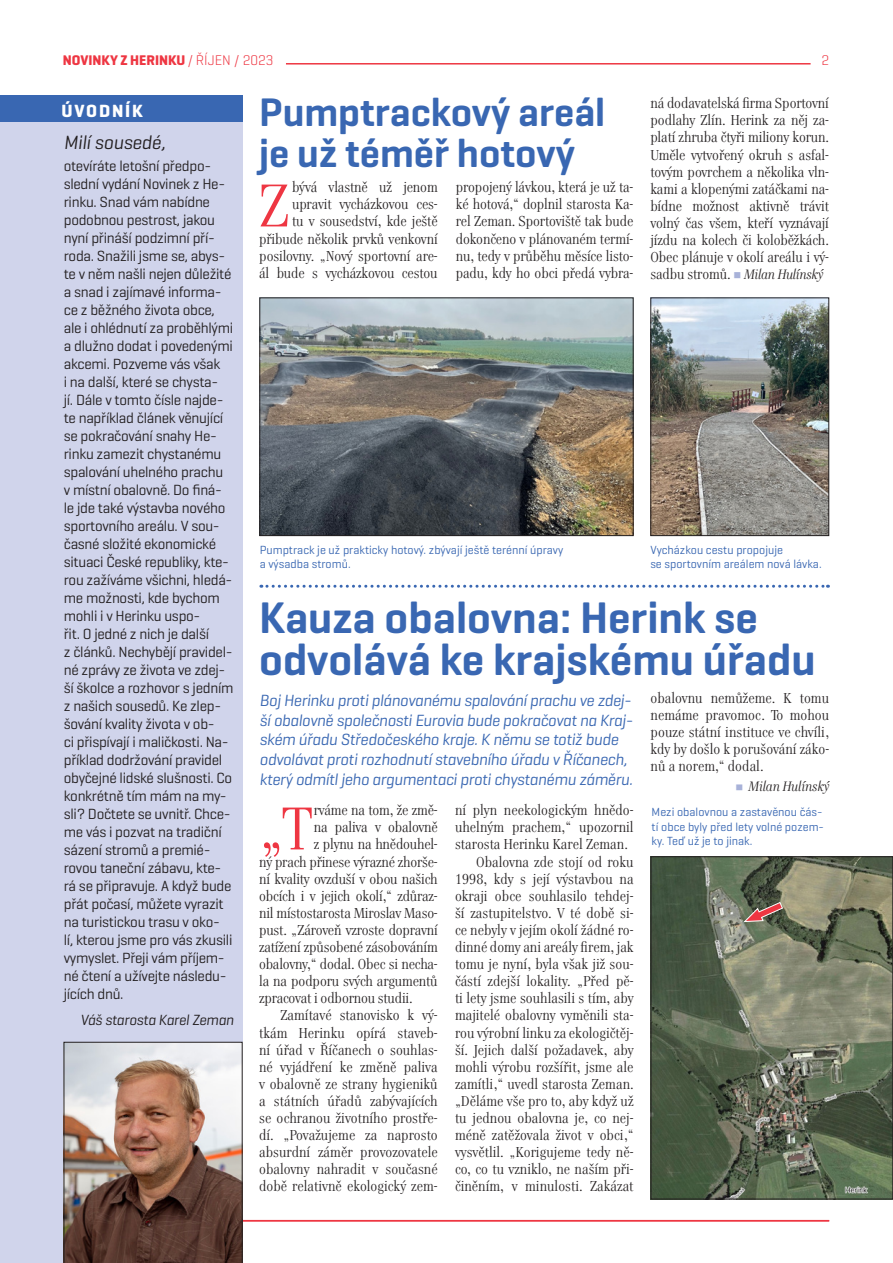
<style>
.page{position:relative;width:893px;height:1263px;background:#fff}
.page>*{position:absolute;margin:0;border:0;box-sizing:border-box;transform-origin:0 0}
.text_iniciala{font:59.85px "Genre";color:#ee3642}
.velký_titulek{font:600 45px/42px "Geogrotesque";color:#3967b2}
.velký_titulek-2{font:600 40.5px/40.5px "Geogrotesque";color:#3967b2}
.úvodník_Dyna_Grotesk{font:italic 19.5px "Geogrotesque";letter-spacing:-.01em;color:#231f20}
.názvy_kapitol_v_rámečku{font:700 18px "Geogrotesque";letter-spacing:.1em;color:#fff}
.perex{font:italic 16.5px/19.8px "Geogrotesque";letter-spacing:-.02em;color:#3967b2}
.úvodník_Dyna_Grotesk-2{font:15px/18px "Geogrotesque";letter-spacing:-.02em;color:#231f20}
.úvodník_Dyna_Grotesk-3{font:italic 15px "Geogrotesque";letter-spacing:-.02em;color:#231f20}
.text{font:14.25px/17.1px "Genre";color:#231f20;text-align:justify}
.text_iniciala-2{font:14.25px/17.1px "Genre";letter-spacing:-.015em;color:#231f20;text-align:justify}
.t1{font:700 14.25px "Geogrotesque";color:#ee3642}
.t2{font:300 14.25px "Geogrotesque";color:#ee3642}
.text_iniciala-3{font:italic 13.5px "Genre";letter-spacing:-.005em;color:#231f20}
.Popiska_foto{font:12px/14.4px "Geogrotesque";color:#3967b2}
.s1{font-weight:300}
.s2{font-style:normal;font-size:14.25px}
.s3{color:#a8b2d9}
</style>
<div class="page">
<div style="left:0;top:122px;width:242px;height:1141px;background:#d0d4eb"></div>
<div style="left:0;top:96px;width:242px;height:26px;background:#3967b2"></div>
<svg style="left:261px;top:585px;width:567px;height:3px"></svg>
<img style="left:262px;top:300px;width:369px;height:234px">
<div style="left:260px;top:298px;width:373px;height:238px;border:1px solid #231f20"></div>
<img style="left:653px;top:300px;width:174px;height:234px">
<div style="left:651px;top:298px;width:178px;height:238px;border:1px solid #231f20"></div>
<img style="left:653px;top:858px;width:238px;height:339px">
<div style="left:651px;top:856px;width:242px;height:343px;border:1px solid #231f20"></div>
<svg style="left:744px;top:902px;width:39px;height:20px"></svg>
<hr style="left:286px;top:63px;width:525px;height:2px;background:#ee3642">
<hr style="left:151px;top:1220px;width:678px;height:1px;background:#ee3642">
<img style="left:64px;top:1042px;width:178px;height:221px">
<p class="t1" style="left:63px;top:51px;width:212px">NOVINKY Z HERINKU <span class="s1">/ ŘÍJEN / 2023</span></p>
<p class="t2" style="left:821px;top:51px;width:9px">2</p>
<p class="text_iniciala-2" style="left:650px;top:96px;width:180px">ná dodavatelská firma Sportovní podlahy Zlín. Herink za něj za&shy;platí zhruba čtyři miliony korun.<br>Uměle vytvořený okruh s asfal&shy;tovým povrchem a několika vln&shy;kami a klopenými zatáčkami na&shy;bídne možnost aktivně trávit volný čas všem, kteří vyznávají jízdu na kolech či koloběžkách.<br>Obec plánuje v okolí areálu i vý-</p>
<p class="text_iniciala-3" style="left:650px;top:267px;width:174px"><span class="s2">sadbu stromů.</span> <span class="s3">■</span> Milan Hulínský</p>
<p class="názvy_kapitol_v_rámečku" style="left:61px;top:99px;width:83px">ÚVODNÍK</p>
<p class="velký_titulek-2" style="left:259px;top:92px;width:348px">Pumptrackový areál je už téměř hotový</p>
<p class="úvodník_Dyna_Grotesk" style="left:64px;top:130px;width:103px">Milí sousedé,</p>
<p class="úvodník_Dyna_Grotesk-2" style="left:64px;top:156px;width:171px">otevíráte letošní předpo&shy;slední vydání Novinek z He&shy;rinku. Snad vám nabídne podobnou pestrost, jakou nyní přináší podzimní pří&shy;roda. Snažili jsme se, abys&shy;te v něm našli nejen důležité a snad i zajímavé informa&shy;ce z běžného života obce, ale i ohlédnutí za proběhlými a dlužno dodat i povedenými akcemi. Pozveme vás však<br>i na další, které se chysta-<br>jí. Dále v tomto čísle najde&shy;te například článek věnující se pokračování snahy He&shy;rinku zamezit chystanému spalování uhelného prachu<br>v místní obalovně. Do finá&shy;le jde také výstavba nového sportovního areálu. V sou&shy;časné složité ekonomické situaci České republiky, kte&shy;rou zažíváme všichni, hledá&shy;me možnosti, kde bychom mohli i v Herinku uspo-<br>řit. O jedné z nich je další<br>z článků. Nechybějí pravidel&shy;né zprávy ze života ve zdej&shy;ší školce a rozhovor s jedním z našich sousedů. Ke zlep&shy;šování kvality života v ob-<br>ci přispívají i maličkosti. Na&shy;příklad dodržování pravidel obyčejné lidské slušnosti. Co konkrétně tím mám na my&shy;sli? Dočtete se uvnitř. Chce&shy;me vás i pozvat na tradiční sázení stromů a premié&shy;rovou taneční zábavu, kte&shy;rá se připravuje. A když bude přát počasí, můžete vyrazit na turistickou trasu v oko-<br>lí, kterou jsme pro vás zkusili vymyslet. Přeji vám příjem&shy;né čtení a užívejte následu&shy;jících dnů.</p>
<p class="úvodník_Dyna_Grotesk-3" style="left:81px;top:1011px;width:155px">Váš starosta Karel Zeman</p>
<p class="text_iniciala-2" style="left:259px;top:180px;width:180px;text-align:right">bývá vlastně už jenom upravit vycházkovou ces-<br>tu v sousedství, kde ještě přibude několik prvků venkovní posilovny. „Nový sportovní are&shy;ál bude s vycházkovou cestou</p>
<p class="text_iniciala-2" style="left:456px;top:180px;width:179px">propojený lávkou, která je už ta&shy;ké hotová,“ doplnil starosta Ka&shy;rel Zeman. Sportoviště tak bude dokončeno v plánovaném termí&shy;nu, tedy v průběhu měsíce listo&shy;padu, kdy ho obci předá vybra-</p>
<p class="text_iniciala" style="left:259px;top:173px;width:31px">Z</p>
<p class="Popiska_foto" style="left:260px;top:542px;width:305px">Pumptrack je už prakticky hotový. zbývají ještě terénní úpravy a výsadba stromů.</p>
<p class="Popiska_foto" style="left:650px;top:542px;width:173px">Vycházkou cestu propojuje<br>se sportovním areálem nová lávka.</p>
<p class="velký_titulek" style="left:259px;top:596px;width:558px">Kauza obalovna: Herink se odvolává ke krajskému úřadu</p>
<p class="text" style="left:651px;top:690px;width:180px">obalovnu nemůžeme. K tomu nemáme pravomoc. To mohou pouze státní instituce ve chvíli, kdy by došlo k porušování záko&shy;nů a norem,“ dodal.</p>
<p class="text_iniciala-3" style="left:748px;top:779px;width:82px">Milan Hulínský</p>
<p class="Popiska_foto" style="left:652px;top:805px;width:174px">Mezi obalovnou a zastavěnou čás&shy;tí obce byly před lety volné pozem&shy;ky. Teď už je to jinak.</p>
<p class="perex" style="left:260px;top:690px;width:375px">Boj Herinku proti plánovanému spalování prachu ve zdej&shy;ší obalovně společnosti Eurovia bude pokračovat na Kraj&shy;ském úřadu Středočeského kraje. K němu se totiž bude odvolávat proti rozhodnutí stavebního úřadu v Říčanech, který odmítl jeho argumentaci proti chystanému záměru.</p>
<p class="text" style="left:455px;top:803px;width:180px">ní plyn neekologickým hnědo&shy;uhelným prachem,“ upozornil starosta Herinku Karel Zeman.</p>
<p class="text" style="left:455px;top:854px;width:180px;text-indent:21px">Obalovna zde stojí od roku 1998, kdy s její výstavbou na okraji obce souhlasilo tehdej&shy;ší zastupitelstvo. V té době si&shy;ce nebyly v jejím okolí žádné ro&shy;dinné domy ani areály firem, jak tomu je nyní, byla však již sou&shy;částí zdejší lokality. „Před pě&shy;ti lety jsme souhlasili s tím, aby majitelé obalovny vyměnili sta&shy;rou výrobní linku za ekologičtěj&shy;ší. Jejich další požadavek, aby mohli výrobu rozšířit, jsme ale zamítli,“ uvedl starosta Zeman. „Děláme vše pro to, aby když už tu jednou obalovna je, co nej&shy;méně zatěžovala život v obci,“ vysvětlil. „Korigujeme tedy ně&shy;co, co tu vzniklo, ne naším při&shy;činěním, v minulosti. Zakázat</p>
<p class="text_iniciala" style="left:259px;top:796px;width:53px">„T</p>
<p class="text_iniciala-2" style="left:314px;top:803px;width:125px">rváme na tom, že změ-</p>
<p class="text_iniciala-2" style="left:314px;top:820px;width:125px">na paliva v obalovně</p>
<p class="text_iniciala-2" style="left:314px;top:837px;width:125px">z plynu na hnědouhel-</p>
<p class="text_iniciala-2" style="left:259px;top:854px;width:180px">ný prach přinese výrazné zhorše-</p>
<p class="text_iniciala-2" style="left:259px;top:872px;width:180px">ní kvality ovzduší v obou našich</p>
<p class="text_iniciala-2" style="left:259px;top:889px;width:180px">obcích i v jejich okolí,“ zdůraz-</p>
<p class="text_iniciala-2" style="left:259px;top:906px;width:180px">nil místostarosta Miroslav Maso-</p>
<p class="text_iniciala-2" style="left:259px;top:923px;width:180px">pust. „Zároveň vzroste dopravní</p>
<p class="text_iniciala-2" style="left:259px;top:940px;width:180px">zatížení způsobené zásobováním</p>
<p class="text_iniciala-2" style="left:259px;top:957px;width:180px">obalovny,“ dodal. Obec si necha-</p>
<p class="text_iniciala-2" style="left:259px;top:974px;width:180px">la na podporu svých argumentů</p>
<p class="text_iniciala-2" style="left:259px;top:991px;width:155px">zpracovat i odbornou studii.</p>
<p class="text" style="left:259px;top:1008px;width:180px;text-indent:21px">Zamítavé stanovisko k vý&shy;tkám Herinku opírá staveb&shy;ní úřad v Říčanech o souhlas&shy;né vyjádření ke změně paliva v obalovně ze strany hygieniků a státních úřadů zabývajících se ochranou životního prostře&shy;dí. „Považujeme za naprosto absurdní záměr provozovatele obalovny nahradit v současné době relativně ekologický zem-</p>
</div>
